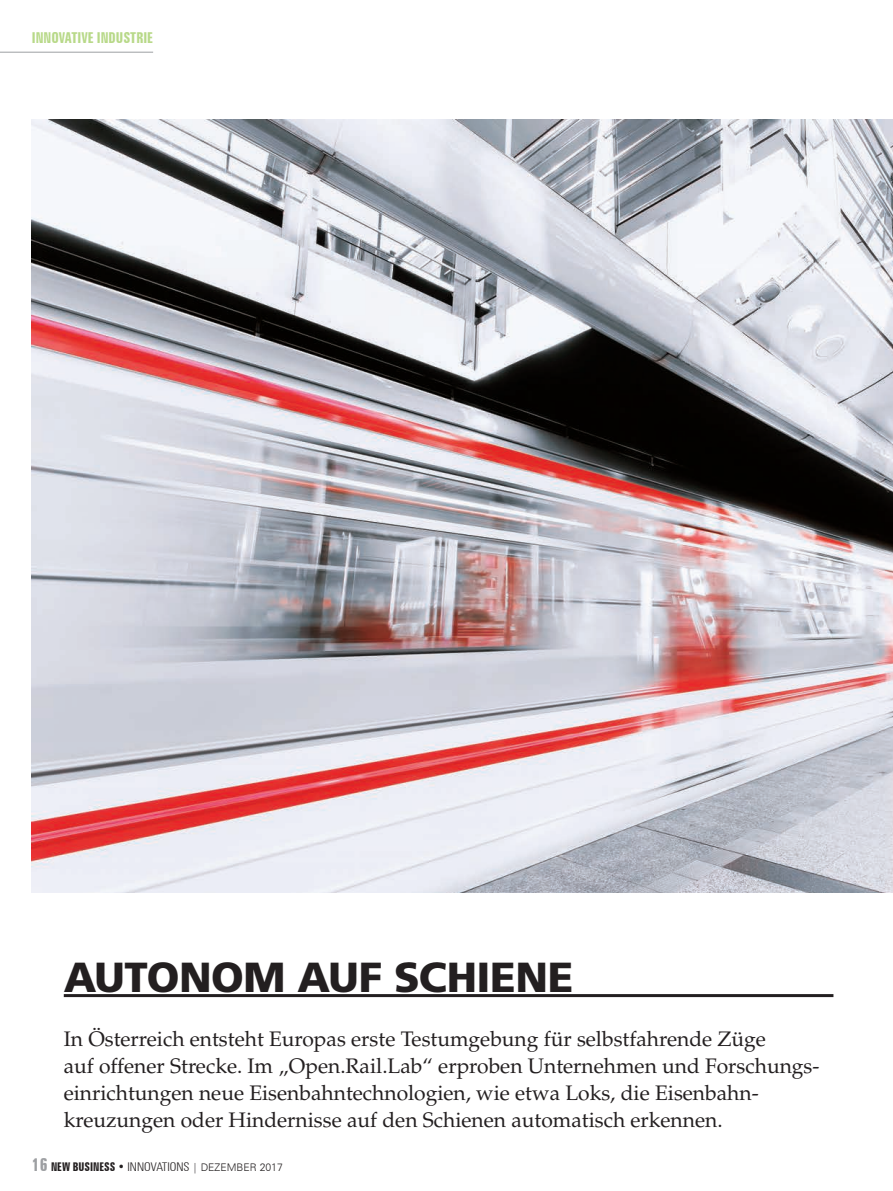
<style>
.page{position:relative;width:893px;height:1191px;background:#fff}
.page>*{position:absolute;margin:0;border:0;box-sizing:border-box;transform-origin:0 0}
.t1{font:900 42px "Frutiger LT Std";letter-spacing:-.01em;color:#231f20}
.t2{font:21px/27px "Palatino LT Std";color:#231f20}
.t3{font:700 extra-condensed 15px "Zurich BT";color:#b8d989}
.t4{font:300 10.5px "Zurich BT";color:#231f20}
.s1{font-weight:700;font-stretch:extra-condensed;font-size:18px;color:#9d9fa2}
.s2{font-weight:700;font-stretch:extra-condensed;font-size:12px}
.s3{font-stretch:condensed;font-size:12px}
</style>
<div class="page">
<hr style="left:0;top:52px;width:153px;height:1px;background:#9d9fa2">
<img style="left:32px;top:119px;width:861px;height:773px">
<hr style="left:64px;top:994px;width:769px;height:3px;background:#231f20">
<p class="t3" style="left:32px;top:29px;width:123px">INNOVATIVE INDUSTRIE</p>
<h1 class="t1" style="left:64px;top:952px;width:511px">AUTONOM AUF SCHIENE</h1>
<p class="t2" style="left:64px;top:1025px;width:757px">In Österreich entsteht Europas erste Testumgebung für selbstfahrende Züge<br>auf offener Strecke. Im „Open.Rail.Lab“ erproben Unternehmen und Forschungs&shy;einrichtungen neue Eisenbahntechnologien, wie etwa Loks, die Eisenbahn&shy;kreuzungen oder Hindernisse auf den Schienen automatisch erkennen.</p>
<p class="t4" style="left:32px;top:1160px;width:252px"><span class="s1">16</span> <span class="s2">NEW BUSINESS •</span> <span class="s3">INNOVATIONS</span> | DEZEMBER 2017</p>
</div>
